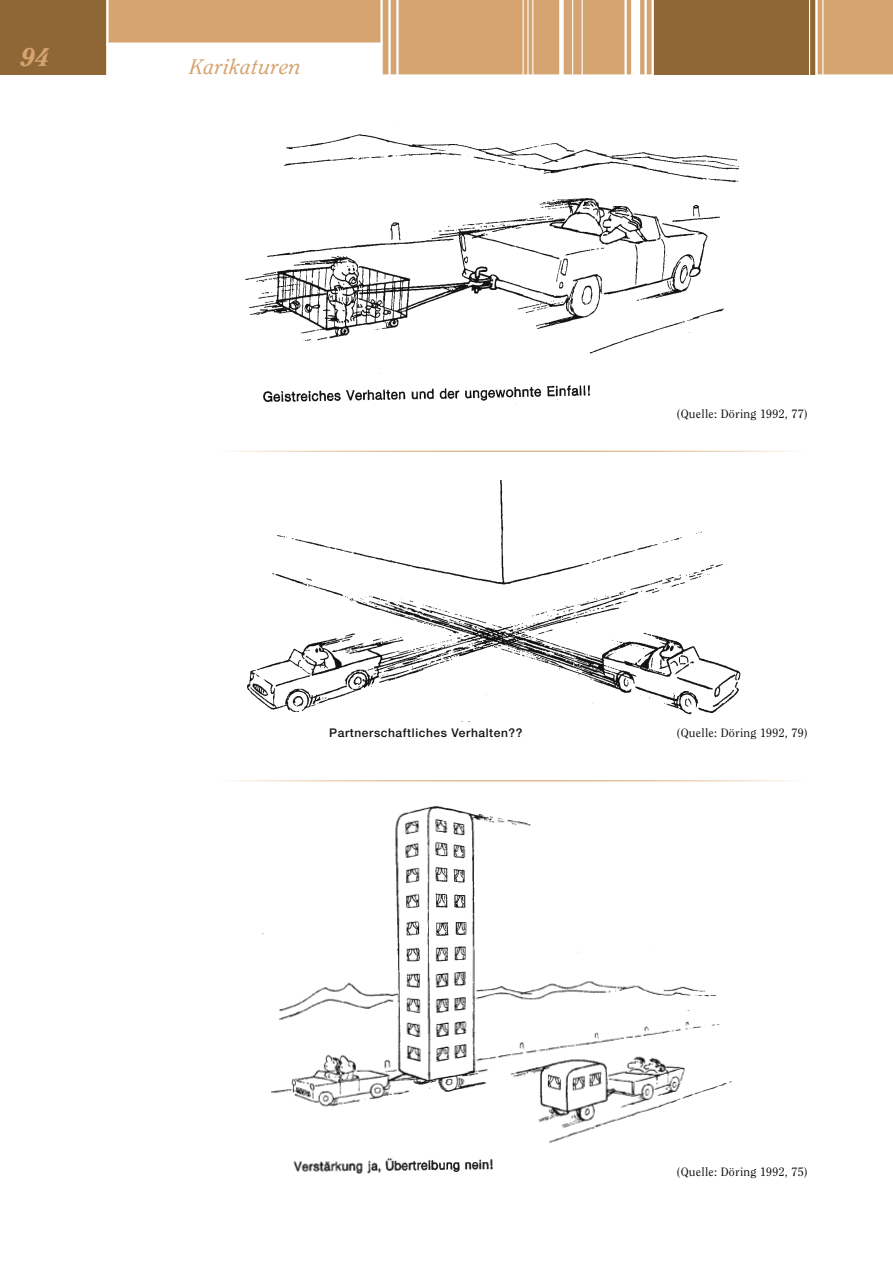
<style>
.page{position:relative;width:893px;height:1263px;background:#fff}
.page>*{position:absolute;margin:0;border:0;box-sizing:border-box;transform-origin:0 0}
.t1{font:italic 800 25.5px "Clearface";color:#d5a470}
.t2{font:italic 21px "Clearface";letter-spacing:.02em;color:#d5a470}
.t3{font:12px "Clearface";letter-spacing:.02em;color:#141314}
.t4{font:500 12px "Helvetica Neue";letter-spacing:.05em;color:#141314}
</style>
<div class="page">
<svg style="left:106px;top:0;width:786px;height:74px;fill:#d5a470"></svg>
<div style="left:0;top:0;width:106px;height:74px;background:#8f6737"></div>
<div style="left:654px;top:0;width:161px;height:74px;background:#8f6737"></div>
<hr style="left:815px;top:0;width:3px;height:77px;background:#fff">
<hr style="left:651px;top:0;width:3px;height:76px;background:#fff">
<hr style="left:380px;top:0;width:3px;height:45px;background:#fff">
<hr style="left:106px;top:0;width:3px;height:46px;background:#fff">
<div style="left:559px;top:0;width:5px;height:76px;background:#fff"></div>
<hr style="left:523px;top:0;width:1px;height:75px;background:#fff">
<hr style="left:527px;top:0;width:2px;height:75px;background:#fff">
<hr style="left:532px;top:0;width:1px;height:75px;background:#fff">
<hr style="left:572px;top:0;width:1px;height:76px;background:#fff">
<hr style="left:582px;top:0;width:1px;height:76px;background:#fff">
<hr style="left:624px;top:0;width:3px;height:76px;background:#fff">
<div style="left:631px;top:0;width:9px;height:76px;background:#fff"></div>
<hr style="left:644px;top:0;width:3px;height:75px;background:#fff">
<hr style="left:388px;top:0;width:3px;height:76px;background:#fff">
<hr style="left:396px;top:0;width:3px;height:75px;background:#fff">
<hr style="left:809px;top:0;width:1px;height:76px;background:#fff">
<hr style="left:822px;top:0;width:1px;height:76px;background:#fff">
<svg style="left:892px;top:0;width:1px;height:74px"></svg>
<img style="left:245px;top:134px;width:494px;height:270px">
<img style="left:262px;top:806px;width:470px;height:368px">
<img style="left:247px;top:481px;width:494px;height:241px">
<h1 class="t1" style="left:21px;top:41px;width:30px">94</h1>
<h2 class="t2" style="left:189px;top:55px;width:113px">Karikaturen</h2>
<p class="t3" style="left:676px;top:406px;width:133px">(Quelle: Döring 1992, 77)</p>
<p class="t4" style="left:329px;top:725px;width:195px">Partnerschaftliches Verhalten??</p>
<p class="t3" style="left:676px;top:725px;width:133px">(Quelle: Döring 1992, 79)</p>
<p class="t3" style="left:676px;top:1165px;width:133px">(Quelle: Döring 1992, 75)</p>
</div>
